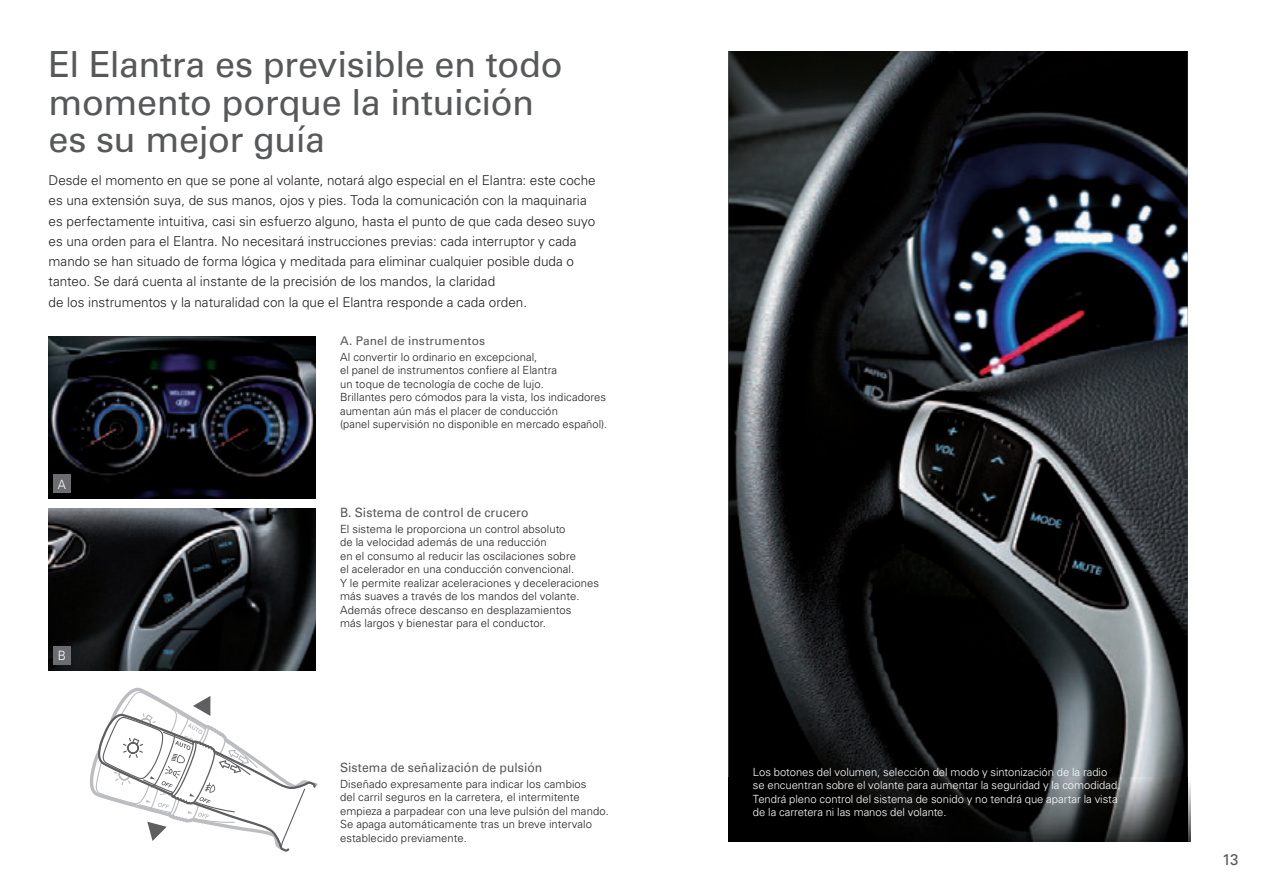
<style>
.page{position:relative;width:1263px;height:893px;background:#fff}
.page>*{position:absolute;margin:0;border:0;box-sizing:border-box;transform-origin:0 0}
.t1{font:36px/37.5px "Univers LT Std";letter-spacing:-.015em;color:#57585a}
.t2{font:15.6px "Univers";color:#57585a;scale:.95 1}
.t3{font:300 13.5px/20.2px "Univers LT Std";color:#231f20}
.t4{font:12.9px "Univers LT Std";letter-spacing:.005em;color:#57585a;scale:.95 1}
.t5{font:300 12.9px "Univers LT Std";color:#fff;scale:.95 1}
.t6{font:12px "Univers LT Std";letter-spacing:.015em;color:#57585a}
.t7{font:300 11.25px/13.5px "Univers LT Std";letter-spacing:.005em;color:#231f20}
.t8{font:300 11.25px/13.5px "Univers LT Std";letter-spacing:-.005em;color:#fff}
</style>
<div class="page">
<img style="left:729px;top:51px;width:459px;height:726px">
<img style="left:49px;top:336px;width:267px;height:162px">
<svg style="left:1188px;top:782px;width:2px;height:60px"></svg>
<img style="left:729px;top:777px;width:459px;height:65px">
<svg style="left:90px;top:688px;width:228px;height:164px"></svg>
<div style="left:53px;top:475px;width:17px;height:18px;background:#6c6d70"></div>
<img style="left:49px;top:508px;width:267px;height:162px">
<div style="left:53px;top:646px;width:17px;height:19px;background:#6c6d70"></div>
<h1 class="t1" style="left:49px;top:46px;width:516px">El Elantra es previsible en todo momento porque la intuición es su mejor guía</h1>
<p class="t3" style="left:49px;top:170px;width:549px">Desde el momento en que se pone al volante, notará algo especial en el Elantra: este coche es una extensión suya, de sus manos, ojos y pies. Toda la comunicación con la maquinaria es perfectamente intuitiva, casi sin esfuerzo alguno, hasta el punto de que cada deseo suyo es una orden para el Elantra. No necesitará instrucciones previas: cada interruptor y cada mando se han situado de forma lógica y meditada para eliminar cualquier posible duda o tanteo. Se dará cuenta al instante de la precisión de los mandos, la claridad<br>de los instrumentos y la naturalidad con la que el Elantra responde a cada orden.</p>
<p class="t6" style="left:340px;top:333px;width:147px">A. Panel de instrumentos</p>
<p class="t7" style="left:340px;top:350px;width:269px">Al convertir lo ordinario en excepcional,<br>el panel de instrumentos confiere al Elantra<br>un toque de tecnología de coche de lujo.<br>Brillantes pero cómodos para la vista, los indicadores aumentan aún más el placer de conducción<br>(panel supervisión no disponible en mercado español).</p>
<p class="t5" style="left:58px;top:476px;width:10px">A</p>
<p class="t5" style="left:58px;top:648px;width:10px">B</p>
<p class="t4" style="left:340px;top:505px;width:200px">B. Sistema de control de crucero</p>
<p class="t7" style="left:340px;top:522px;width:261px">El sistema le proporciona un control absoluto<br>de la velocidad además de una reducción<br>en el consumo al reducir las oscilaciones sobre<br>el acelerador en una conducción convencional.<br>Y le permite realizar aceleraciones y deceleraciones más suaves a través de los mandos del volante.<br>Además ofrece descanso en desplazamientos<br>más largos y bienestar para el conductor.</p>
<p class="t4" style="left:340px;top:760px;width:214px">Sistema de señalización de pulsión</p>
<p class="t7" style="left:340px;top:777px;width:270px">Diseñado expresamente para indicar los cambios<br>del carril seguros en la carretera, el intermitente empieza a parpadear con una leve pulsión del mando.<br>Se apaga automáticamente tras un breve intervalo establecido previamente.</p>
<p class="t8" style="left:753px;top:765px;width:369px">Los botones del volumen, selección del modo y sintonización de la radio se encuentran sobre el volante para aumentar la seguridad y la comodidad.<br>Tendrá pleno control del sistema de sonido y no tendrá que apartar la vista de la carretera ni las manos del volante.</p>
<h2 class="t2" style="left:1222px;top:850px;width:19px">13</h2>
</div>
